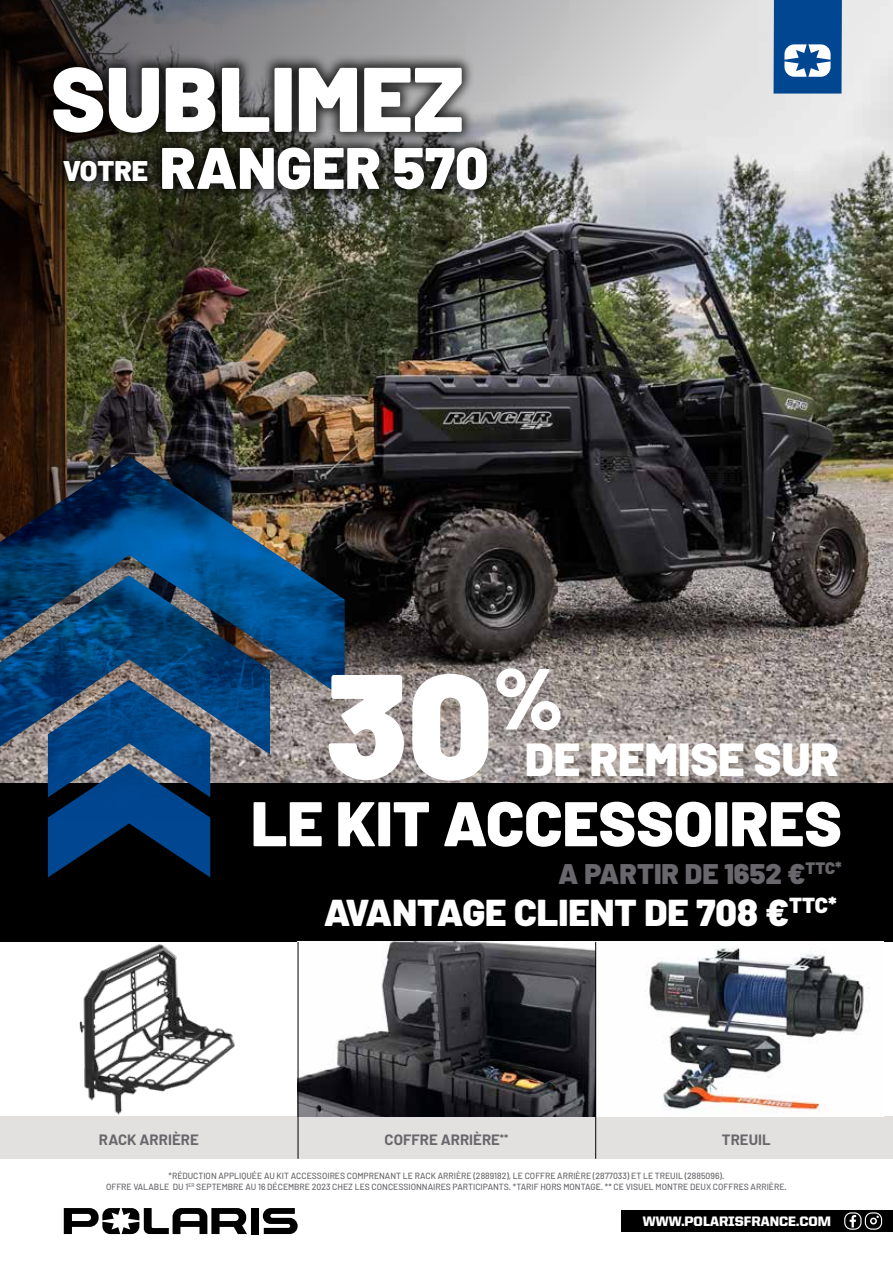
<style>
.page{position:relative;width:893px;height:1263px;background:#fff}
.page>*{position:absolute;margin:0;border:0;box-sizing:border-box;transform-origin:0 0}
.t1{font:900 148.5px "Barlow";color:#fff}
.t2{font:900 91.5px "Barlow";color:#fff}
.t3{font:900 86.55px "Barlow";color:#fff}
.t4{font:900 63px "Barlow";color:#fff}
.t5{font:900 58.5px "Barlow";color:#fff}
.t6{font:900 46.5px "Barlow";color:#fff}
.t7{font:900 37.5px "Barlow";color:#fff}
.t8{font:900 28.5px "Barlow";color:#69676c}
.t9{font:700 15px "Barlow";color:#69676c}
.t10{font:900 13.8px "United Sans Reg";color:#fff}
.t11{font:500 9px/10.8px "Barlow";color:#69676c;text-align:center;scale:.96 1}
.s1{font-size:28.5px}
</style>
<div class="page">
<img style="left:0;top:0;width:893px;height:783px">
<div style="left:0;top:1116px;width:893px;height:43px;background:#e3e1df"></div>
<div style="left:0;top:783px;width:893px;height:159px;background:#000"></div>
<img style="left:79px;top:944px;width:156px;height:171px">
<img style="left:299px;top:942px;width:570px;height:174px">
<div style="left:251px;top:1208px;width:8px;height:26px;background:#000"></div>
<svg style="left:263px;top:1208px;width:35px;height:26px"></svg>
<svg style="left:64px;top:1208px;width:183px;height:26px"></svg>
<div style="left:773px;top:0;width:69px;height:94px;background:#004690"></div>
<svg style="left:784px;top:44px;width:46px;height:33px"></svg>
<svg style="left:47px;top:821px;width:164px;height:56px;fill:#00458f"></svg>
<img style="left:0;top:456px;width:345px;height:365px">
<div style="left:40px;top:53px;width:460px;height:149px;background:#000;opacity:.75"></div>
<div style="left:621px;top:1210px;width:272px;height:22px;background:#000"></div>
<div style="left:844px;top:1212px;width:17px;height:18px;border:1px solid #fff;border-radius:6px"></div>
<svg style="left:850px;top:1215px;width:6px;height:12px"></svg>
<div style="left:870px;top:1217px;width:7px;height:7px;border:2px solid #fff;border-radius:50%"></div>
<div style="left:865px;top:1212px;width:17px;height:18px;border:1px solid #fff;border-radius:6px"></div>
<hr style="left:298px;top:942px;width:1px;height:217px;background:#000">
<hr style="left:595px;top:942px;width:1px;height:217px;background:#000">
<h2 class="t2" style="left:51px;top:42px;width:415px">SUBLIMEZ</h2>
<h3 class="t5" style="left:63px;top:132px;width:427px"><span class="s1">VOTRE</span> RANGER 570</h3>
<h3 class="t3" style="left:493px;top:645px;width:72px">%</h3>
<h1 class="t1" style="left:325px;top:633px;width:169px">30</h1>
<h3 class="t6" style="left:525px;top:730px;width:315px">DE REMISE SUR</h3>
<h3 class="t4" style="left:251px;top:784px;width:592px">LE KIT ACCESSOIRES</h3>
<h3 class="t8" style="left:558px;top:856px;width:285px">A PARTIR DE 1652 €<sup>TTC*</sup></h3>
<h3 class="t7" style="left:324px;top:889px;width:515px">AVANTAGE CLIENT DE 708 €<sup>TTC*</sup></h3>
<h3 class="t9" style="left:99px;top:1130px;width:101px">RACK ARRIÈRE</h3>
<h3 class="t9" style="left:385px;top:1130px;width:125px">COFFRE ARRIÈRE<sup>**</sup></h3>
<h3 class="t9" style="left:722px;top:1130px;width:50px">TREUIL</h3>
<p class="t11" style="left:106px;top:1170px;width:711px">*RÉDUCTION APPLIQUÉE AU KIT ACCESSOIRES COMPRENANT LE RACK ARRIÈRE (2889182), LE COFFRE ARRIÈRE (2877033) ET LE TREUIL (2885096).<br>OFFRE VALABLE DU 1<sup>ER</sup> SEPTEMBRE AU 16 DÉCEMBRE 2023 CHEZ LES CONCESSIONNAIRES PARTICIPANTS. *TARIF HORS MONTAGE. ** CE VISUEL MONTRE DEUX COFFRES ARRIÈRE.</p>
<h3 class="t10" style="left:643px;top:1213px;width:190px">WWW.POLARISFRANCE.COM</h3>
</div>
